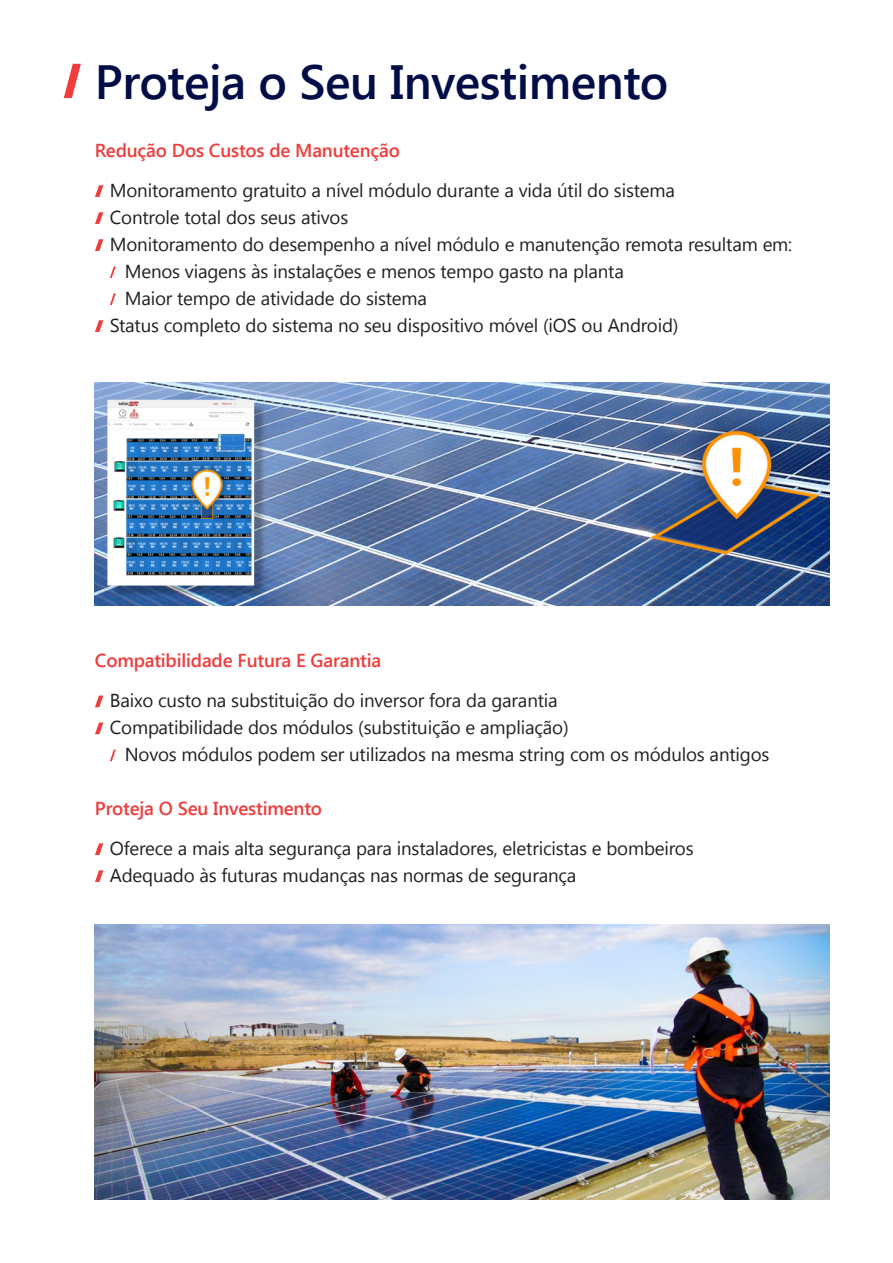
<style>
.page{position:relative;width:893px;height:1263px;background:#fff}
.page>*{position:absolute;margin:0;border:0;box-sizing:border-box;transform-origin:0 0}
.Main_Title_N{font:600 48px "Segoe UI";letter-spacing:-.01em;color:#000d46}
.Body_N{font:18.75px "Segoe UI";letter-spacing:-.01em;color:#231f20}
.Body_Header_N{font:600 18.75px "Segoe UI";letter-spacing:-.01em;color:#ee3d3c}
</style>
<div class="page">
<svg style="left:64px;top:64px;width:17px;height:34px"></svg>
<svg style="left:95px;top:185px;width:8px;height:12px"></svg>
<svg style="left:95px;top:212px;width:8px;height:12px"></svg>
<svg style="left:95px;top:239px;width:8px;height:12px"></svg>
<svg style="left:110px;top:266px;width:6px;height:12px"></svg>
<svg style="left:110px;top:293px;width:6px;height:12px"></svg>
<svg style="left:95px;top:320px;width:8px;height:12px"></svg>
<svg style="left:95px;top:695px;width:8px;height:12px"></svg>
<svg style="left:95px;top:722px;width:8px;height:12px"></svg>
<svg style="left:110px;top:749px;width:6px;height:12px"></svg>
<svg style="left:95px;top:843px;width:8px;height:12px"></svg>
<svg style="left:95px;top:870px;width:8px;height:12px"></svg>
<img style="left:95px;top:383px;width:734px;height:223px">
<img style="left:95px;top:925px;width:734px;height:274px">
<p class="Main_Title_N" style="left:95px;top:48px;width:575px">Proteja o Seu Investimento</p>
<p class="Body_Header_N" style="left:95px;top:137px;width:306px">Redução Dos Custos de Manutenção</p>
<p class="Body_N" style="left:110px;top:177px;width:567px">Monitoramento gratuito a nível módulo durante a vida útil do sistema</p>
<p class="Body_N" style="left:110px;top:204px;width:240px">Controle total dos seus ativos</p>
<p class="Body_N" style="left:110px;top:231px;width:684px">Monitoramento do desempenho a nível módulo e manutenção remota resultam em:</p>
<p class="Body_N" style="left:125px;top:258px;width:501px">Menos viagens às instalações e menos tempo gasto na planta</p>
<p class="Body_N" style="left:125px;top:285px;width:304px">Maior tempo de atividade do sistema</p>
<p class="Body_N" style="left:110px;top:312px;width:570px">Status completo do sistema no seu dispositivo móvel (iOS ou Android)</p>
<p class="Body_Header_N" style="left:95px;top:648px;width:288px">Compatibilidade Futura E Garantia</p>
<p class="Body_N" style="left:110px;top:687px;width:449px">Baixo custo na substituição do inversor fora da garantia</p>
<p class="Body_N" style="left:110px;top:714px;width:460px">Compatibilidade dos módulos (substituição e ampliação)</p>
<p class="Body_N" style="left:125px;top:741px;width:646px">Novos módulos podem ser utilizados na mesma string com os módulos antigos</p>
<p class="Body_Header_N" style="left:95px;top:795px;width:229px">Proteja O Seu Investimento</p>
<p class="Body_N" style="left:110px;top:835px;width:585px">Oferece a mais alta segurança para instaladores, eletricistas e bombeiros</p>
<p class="Body_N" style="left:110px;top:862px;width:468px">Adequado às futuras mudanças nas normas de segurança</p>
</div>
